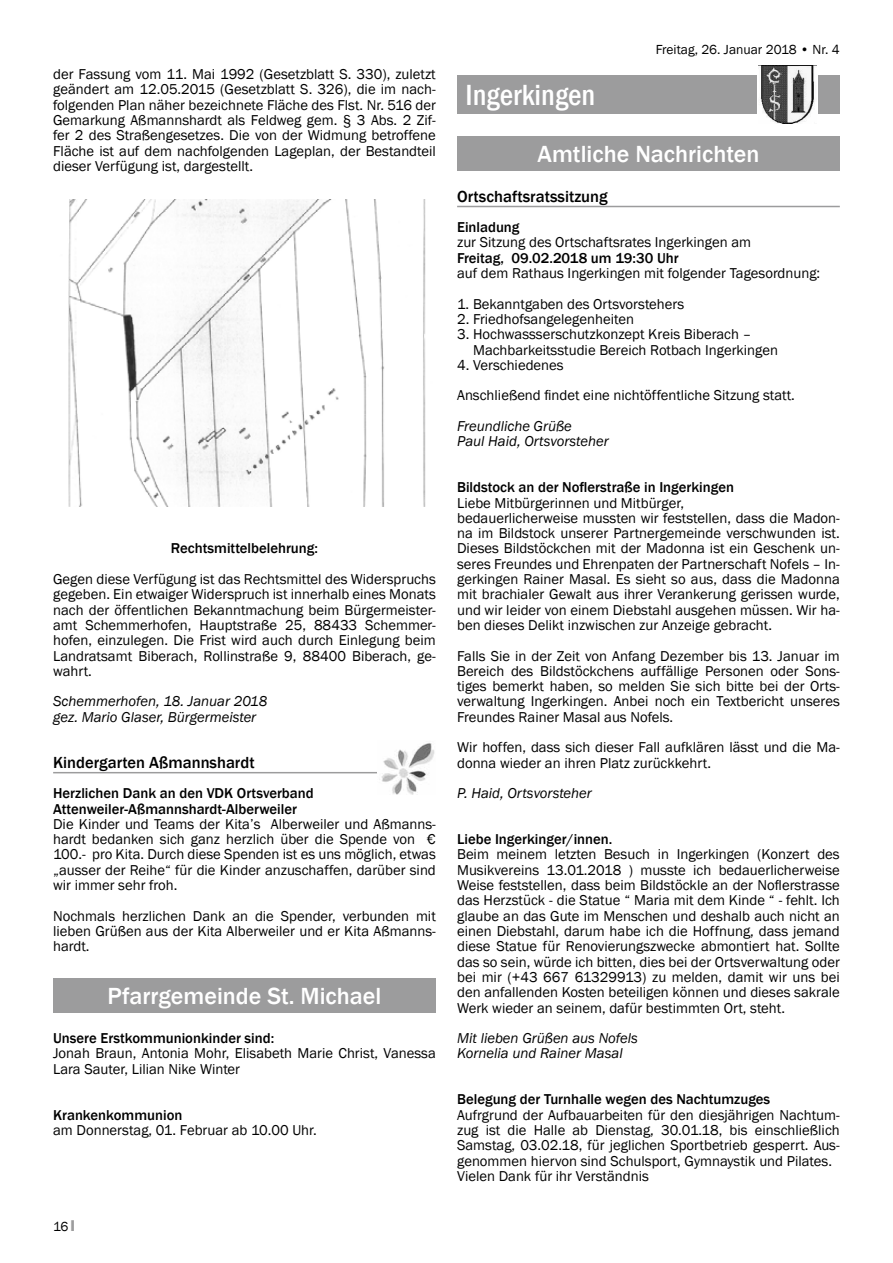
<style>
.page{position:relative;width:893px;height:1263px;background:#fff}
.page>*{position:absolute;margin:0;border:0;box-sizing:border-box;transform-origin:0 0}
.t1{font:500 condensed 30px "Franklin Gothic";color:#fff}
.t2{font:500 24px "Franklin Gothic";color:#fff}
.t3{font:500 16.5px "Franklin Gothic";color:#000}
.t4{font:14.7px/15.3px "Franklin Gothic";color:#000}
.t5{font:500 14.7px/15.3px "Franklin Gothic";color:#000}
.t6{font:italic 14.7px/15.3px "Franklin Gothic";color:#000}
.t7{font:13.5px "Franklin Gothic";color:#000}
.s1{font-family:"Impact";color:#9c9c9d}
</style>
<div class="page">
<hr style="left:457px;top:206px;width:383px;height:1px;background:#9c9c9d">
<div style="left:457px;top:75px;width:383px;height:39px;background:#9c9c9d"></div>
<div style="left:757px;top:62px;width:61px;height:63px;background:linear-gradient(to right,#fff,#fff)"></div>
<img style="left:759px;top:66px;width:57px;height:57px">
<div style="left:457px;top:137px;width:383px;height:34px;background:#9c9c9d"></div>
<hr style="left:53px;top:772px;width:383px;height:1px;background:#9c9c9d">
<img style="left:68px;top:199px;width:358px;height:307px">
<img style="left:377px;top:743px;width:59px;height:51px">
<div style="left:53px;top:978px;width:383px;height:34px;background:#9c9c9d"></div>
<p class="t4" style="left:53px;top:67px;width:384px;text-align:justify">der Fassung vom 11. Mai 1992 (Gesetzblatt S. 330), zuletzt geändert am 12.05.2015 (Gesetzblatt S. 326), die im nach&shy;folgenden Plan näher bezeichnete Fläche des Flst. Nr. 516 der Gemarkung Aßmannshardt als Feldweg gem. § 3 Abs. 2 Zif&shy;fer 2 des Straßengesetzes. Die von der Widmung betroffene Fläche ist auf dem nachfolgenden Lageplan, der Bestandteil dieser Verfügung ist, dargestellt.</p>
<p class="t5" style="left:171px;top:541px;width:149px">Rechtsmittelbelehrung:</p>
<p class="t4" style="left:53px;top:572px;width:384px;text-align:justify">Gegen diese Verfügung ist das Rechtsmittel des Widerspruchs gegeben. Ein etwaiger Widerspruch ist innerhalb eines Monats nach der öffentlichen Bekanntmachung beim Bürgermeister&shy;amt Schemmerhofen, Hauptstraße 25, 88433 Schemmer&shy;hofen, einzulegen. Die Frist wird auch durch Einlegung beim Landratsamt Biberach, Rollinstraße 9, 88400 Biberach, ge&shy;wahrt.</p>
<p class="t6" style="left:53px;top:694px;width:216px">Schemmerhofen, 18. Januar 2018 gez. Mario Glaser, Bürgermeister</p>
<p class="t3" style="left:53px;top:752px;width:203px">Kindergarten Aßmannshardt</p>
<p class="t5" style="left:53px;top:786px;width:262px">Herzlichen Dank an den VDK Ortsverband<br>Attenweiler-Aßmannshardt-Alberweiler</p>
<p class="t4" style="left:53px;top:817px;width:384px;text-align:justify">Die Kinder und Teams der Kita’s Alberweiler und Aßmanns&shy;hardt bedanken sich ganz herzlich über die Spende von € 100.- pro Kita. Durch diese Spenden ist es uns möglich, etwas „ausser der Reihe“ für die Kinder anzuschaffen, darüber sind wir immer sehr froh.</p>
<p class="t4" style="left:53px;top:908px;width:384px;text-align:justify">Nochmals herzlichen Dank an die Spender, verbunden mit lieben Grüßen aus der Kita Alberweiler und er Kita Aßmanns&shy;hardt.</p>
<h2 class="t2" style="left:108px;top:981px;width:275px">Pfarrgemeinde St. Michael</h2>
<p class="t5" style="left:53px;top:1031px;width:223px">Unsere Erstkommunionkinder sind:</p>
<p class="t4" style="left:53px;top:1046px;width:384px">Jonah Braun, Antonia Mohr, Elisabeth Marie Christ, Vanessa<br>Lara Sauter, Lilian Nike Winter</p>
<p class="t5" style="left:53px;top:1107px;width:131px">Krankenkommunion</p>
<p class="t4" style="left:53px;top:1123px;width:265px">am Donnerstag, 01. Februar ab 10.00 Uhr.</p>
<p class="t7" style="left:53px;top:1218px;width:23px">16 <span class="s1">I</span></p>
<p class="t7" style="left:656px;top:41px;width:186px">Freitag, 26. Januar 2018 • Nr. 4</p>
<h1 class="t1" style="left:466px;top:75px;width:131px">Ingerkingen</h1>
<h2 class="t2" style="left:538px;top:139px;width:223px">Amtliche Nachrichten</h2>
<p class="t3" style="left:457px;top:186px;width:152px">Ortschaftsratssitzung</p>
<p class="t5" style="left:457px;top:220px;width:64px">Einladung</p>
<p class="t4" style="left:457px;top:235px;width:296px">zur Sitzung des Ortschaftsrates Ingerkingen am</p>
<p class="t5" style="left:457px;top:250px;width:223px">Freitag, 09.02.2018 um 19:30 Uhr</p>
<p class="t4" style="left:457px;top:266px;width:365px">auf dem Rathaus Ingerkingen mit folgender Tagesordnung:</p>
<p class="t4" style="left:457px;top:296px;width:229px">1. Bekanntgaben des Ortsvorstehers</p>
<p class="t4" style="left:457px;top:312px;width:178px">2. Friedhofsangelegenheiten</p>
<p class="t4" style="left:473px;top:327px;width:306px;text-indent:-16px">3. Hochwassserschutzkonzept Kreis Biberach –<br>Machbarkeitsstudie Bereich Rotbach Ingerkingen</p>
<p class="t4" style="left:457px;top:350px;width:339px;line-height:30.6px">4. Verschiedenes<br>Anschließend findet eine nichtöffentliche Sitzung statt.</p>
<p class="t6" style="left:457px;top:419px;width:153px">Freundliche Grüße<br>Paul Haid, Ortsvorsteher</p>
<p class="t5" style="left:457px;top:480px;width:278px">Bildstock an der Noflerstraße in Ingerkingen</p>
<p class="t4" style="left:457px;top:495px;width:384px">Liebe Mitbürgerinnen und Mitbürger,<br>bedauerlicherweise mussten wir feststellen, dass die Madon&shy;na im Bildstock unserer Partnergemeinde verschwunden ist.<br>Dieses Bildstöckchen mit der Madonna ist ein Geschenk un&shy;seres Freundes und Ehrenpaten der Partnerschaft Nofels – In&shy;gerkingen Rainer Masal. Es sieht so aus, dass die Madonna mit brachialer Gewalt aus ihrer Verankerung gerissen wurde, und wir leider von einem Diebstahl ausgehen müssen. Wir ha&shy;ben dieses Delikt inzwischen zur Anzeige gebracht.</p>
<p class="t4" style="left:457px;top:648px;width:384px;text-align:justify">Falls Sie in der Zeit von Anfang Dezember bis 13. Januar im Bereich des Bildstöckchens auffällige Personen oder Sons&shy;tiges bemerkt haben, so melden Sie sich bitte bei der Orts&shy;verwaltung Ingerkingen. Anbei noch ein Textbericht unseres Freundes Rainer Masal aus Nofels.</p>
<p class="t4" style="left:457px;top:740px;width:384px">Wir hoffen, dass sich dieser Fall aufklären lässt und die Ma&shy;donna wieder an ihren Platz zurückkehrt.</p>
<p class="t6" style="left:457px;top:786px;width:136px">P. Haid, Ortsvorsteher</p>
<p class="t5" style="left:457px;top:832px;width:157px">Liebe Ingerkinger/innen.</p>
<p class="t4" style="left:457px;top:847px;width:384px;text-align:justify">Beim meinem letzten Besuch in Ingerkingen (Konzert des Musikvereins 13.01.2018 ) musste ich bedauerlicherweise Weise feststellen, dass beim Bildstöckle an der Noflerstrasse das Herzstück - die Statue “ Maria mit dem Kinde “ - fehlt. Ich glaube an das Gute im Menschen und deshalb auch nicht an einen Diebstahl, darum habe ich die Hoffnung, dass jemand diese Statue für Renovierungszwecke abmontiert hat. Sollte das so sein, würde ich bitten, dies bei der Ortsverwaltung oder bei mir (+43 667 61329913) zu melden, damit wir uns bei den anfallenden Kosten beteiligen können und dieses sakrale Werk wieder an seinem, dafür bestimmten Ort, steht.</p>
<p class="t6" style="left:457px;top:1031px;width:182px">Mit lieben Grüßen aus Nofels<br>Kornelia und Rainer Masal</p>
<p class="t5" style="left:457px;top:1092px;width:315px">Belegung der Turnhalle wegen des Nachtumzuges</p>
<p class="t4" style="left:457px;top:1107px;width:384px">Aufrgrund der Aufbauarbeiten für den diesjährigen Nachtum&shy;zug ist die Halle ab Dienstag, 30.01.18, bis einschließlich Samstag, 03.02.18, für jeglichen Sportbetrieb gesperrt. Aus&shy;genommen hiervon sind Schulsport, Gymnaystik und Pilates.<br>Vielen Dank für ihr Verständnis</p>
</div>
